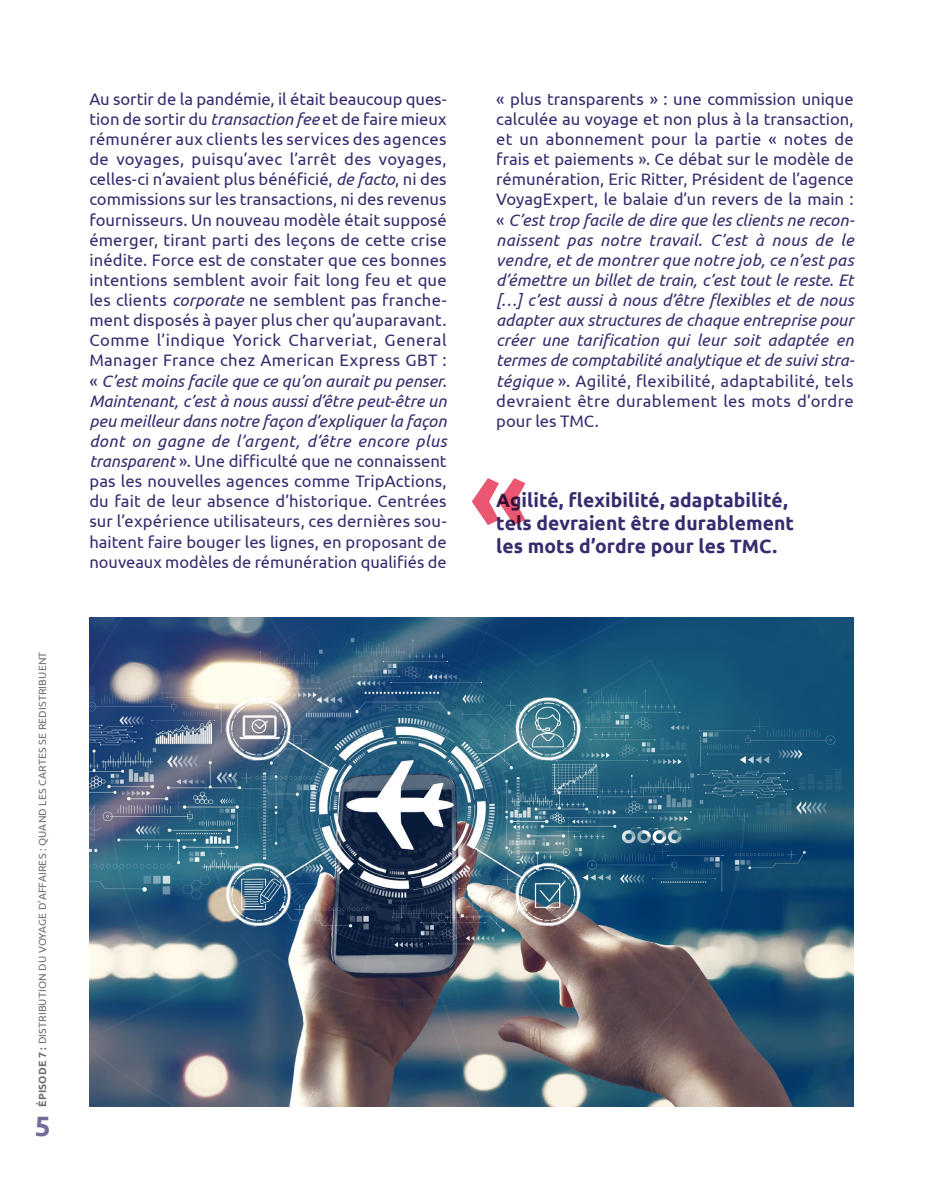
<style>
.page{position:relative;width:943px;height:1191px;background:#fff}
.page>*{position:absolute;margin:0;border:0;box-sizing:border-box;transform-origin:0 0}
.t1{font:700 98px "Ubuntu";color:#e72d4f}
.Texte_courant{font:700 28px "Ubuntu";color:#746b9a}
.Exergue_petite{font:700 19.25px/22.8px "Ubuntu";letter-spacing:.005em;color:#392b6e}
.Texte_courant-2{font:16.62px/20.1px "Ubuntu";color:#392b6e;text-align:justify}
.Texte_courant-3{font:italic 16.62px/20.1px "Ubuntu";color:#392b6e;text-align:justify}
.t2{font:10.5px "Ubuntu";letter-spacing:.01em;color:#6c6d70}
.s1{font-weight:700}
.s2{font-style:italic}
.s3{font-style:normal}
</style>
<div class="page">
<img style="left:89px;top:618px;width:764px;height:488px">
<p class="t2" style="left:36px;top:1106px;width:456px;rotate:-90deg"><span class="s1">ÉPISODE 7 :</span> DISTRIBUTION DU VOYAGE D’AFFAIRES : QUAND LES CARTES SE REDISTRIBUENT</p>
<p class="Texte_courant" style="left:35px;top:1109px;width:17px">5</p>
<p class="Texte_courant-2" style="left:89px;top:88px;width:359px">Au sortir de la pandémie, il était beaucoup ques&shy;tion de sortir du <span class="s2">transaction fee</span> et de faire mieux rémunérer aux clients les services des agences de voyages, puisqu’avec l’arrêt des voyages, celles-ci n’avaient plus bénéficié, <span class="s2">de facto</span>, ni des commissions sur les transactions, ni des revenus fournisseurs. Un nouveau modèle était supposé émerger, tirant parti des leçons de cette crise inédite. Force est de constater que ces bonnes intentions semblent avoir fait long feu et que les clients <span class="s2">corporate</span> ne semblent pas franche&shy;ment disposés à payer plus cher qu’auparavant.<br>Comme l’indique Yorick Charveriat, General Manager France chez American Express GBT : « <span class="s2">C’est moins facile que ce qu’on aurait pu penser.<br>Maintenant, c’est à nous aussi d’être peut-être un peu meilleur dans notre façon d’expliquer la façon dont on gagne de l’argent, d’être encore plus transparent</span> ». Une difficulté que ne connaissent pas les nouvelles agences comme TripActions, du fait de leur absence d’historique. Centrées sur l’expérience utilisateurs, ces dernières sou&shy;haitent faire bouger les lignes, en proposant de nouveaux modèles de rémunération qualifiés de</p>
<p class="Texte_courant-3" style="left:496px;top:88px;width:360px"><span class="s3">« plus transparents » : une commission unique calculée au voyage et non plus à la transaction, et un abonnement pour la partie « notes de frais et paiements ». Ce débat sur le modèle de rémunération, Eric Ritter, Président de l’agence VoyagExpert, le balaie d’un revers de la main : «</span> C’est trop facile de dire que les clients ne recon&shy;naissent pas notre travail. C’est à nous de le vendre, et de montrer que notre job, ce n’est pas d’émettre un billet de train, c’est tout le reste. Et […] c’est aussi à nous d’être flexibles et de nous adapter aux structures de chaque entreprise pour créer une tarification qui leur soit adaptée en termes de comptabilité analytique et de suivi stra&shy;tégique <span class="s3">». Agilité, flexibilité, adaptabilité, tels devraient être durablement les mots d’ordre pour les TMC.</span></p>
<h1 class="t1" style="left:470px;top:441px;width:60px">«</h1>
<p class="Exergue_petite" style="left:496px;top:488px;width:299px">Agilité, flexibilité, adaptabilité, tels devraient être durablement les mots d’ordre pour les TMC.</p>
</div>
